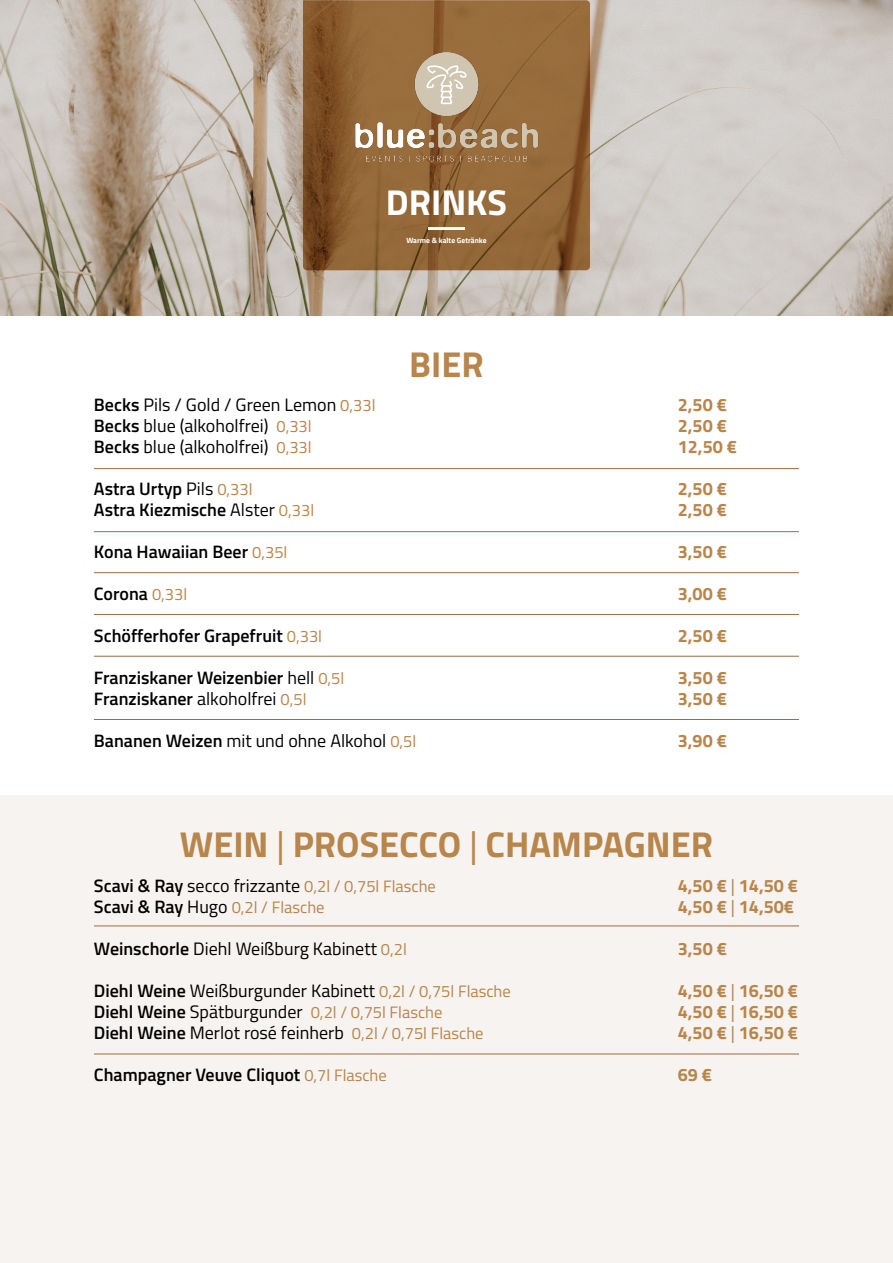
<style>
.page{position:relative;width:893px;height:1263px;background:#fff}
.page>*{position:absolute;margin:0;border:0;box-sizing:border-box;transform-origin:0 0}
._42_Header_gray_C_Ti{font:700 36px "Titillium Web";color:#b8854a}
._42_Header_gray_C_Ti-2{font:700 36px "Titillium Web";color:#fff}
._10_Content_gray_Tit{font:18px "Titillium Web";color:#000}
._10_Content_gray_Tit-2{font:600 18px "Titillium Web";color:#000}
._10_Content_gray_Tit-3{font:700 18px "Titillium Web";color:#b8854a}
._10_Content_gray_Tit-4{font:16.5px "Titillium Web";color:#b8854a}
._12_Content_gray_C_T{font:700 7.5px "Titillium Web";color:#fff}
.s1{font-weight:600}
.s2{font-size:16.5px;color:#b8854a}
.s3{font-weight:400}
.s4{font-weight:400;font-size:16.5px;color:#b8854a}
.s5{font-weight:600;font-size:18px;color:#000}
.s6{font-size:18px;color:#000}
</style>
<div class="page">
<div style="left:0;top:795px;width:893px;height:468px;background:#f6f3f1"></div>
<img style="left:0;top:0;width:893px;height:316px">
<svg style="left:303px;top:0;width:287px;height:270px;background:#8e6233"></svg>
<hr style="left:428px;top:227px;width:37px;height:2px;background:#fff">
<img style="left:355px;top:53px;width:183px;height:109px">
<hr style="left:94px;top:656px;width:705px;height:1px;background:#9a6c45">
<hr style="left:94px;top:572px;width:705px;height:1px;background:#9a6c45">
<hr style="left:94px;top:468px;width:705px;height:1px;background:#9a6c45">
<hr style="left:94px;top:1054px;width:705px;height:1px;background:#9a6c45">
<hr style="left:94px;top:531px;width:705px;height:1px;background:#9a6c45">
<hr style="left:94px;top:614px;width:705px;height:1px;background:#9a6c45">
<hr style="left:94px;top:719px;width:705px;height:1px;background:#9a6c45">
<hr style="left:94px;top:926px;width:705px;height:1px;background:#9a6c45">
<p class="_42_Header_gray_C_Ti-2" style="left:386px;top:175px;width:123px">DRINKS</p>
<p class="_12_Content_gray_C_T" style="left:406px;top:235px;width:82px">Warme &amp; kalte Getränke</p>
<p class="_42_Header_gray_C_Ti" style="left:409px;top:336px;width:76px">BIER</p>
<p class="_10_Content_gray_Tit" style="left:94px;top:391px;width:283px"><span class="s1">Becks</span> Pils / Gold / Green Lemon <span class="s2">0,33l</span></p>
<p class="_10_Content_gray_Tit" style="left:94px;top:412px;width:219px"><span class="s1">Becks</span> blue (alkoholfrei) <span class="s2">0,33l</span></p>
<p class="_10_Content_gray_Tit" style="left:94px;top:433px;width:219px"><span class="s1">Becks</span> blue (alkoholfrei) <span class="s2">0,33l</span></p>
<p class="_10_Content_gray_Tit-2" style="left:94px;top:475px;width:160px">Astra Urtyp <span class="s3">Pils</span> <span class="s4">0,33l</span></p>
<p class="_10_Content_gray_Tit-2" style="left:94px;top:496px;width:222px">Astra Kiezmische <span class="s3">Alster</span> <span class="s4">0,33l</span></p>
<p class="_10_Content_gray_Tit-2" style="left:94px;top:538px;width:195px">Kona Hawaiian Beer <span class="s4">0,35l</span></p>
<p class="_10_Content_gray_Tit-2" style="left:94px;top:580px;width:95px">Corona <span class="s4">0,33l</span></p>
<p class="_10_Content_gray_Tit-2" style="left:94px;top:622px;width:230px">Schöfferhofer Grapefruit <span class="s4">0,33l</span></p>
<p class="_10_Content_gray_Tit-2" style="left:94px;top:664px;width:252px">Franziskaner Weizenbier <span class="s3">hell</span> <span class="s4">0,5l</span></p>
<p class="_10_Content_gray_Tit-2" style="left:94px;top:685px;width:214px">Franziskaner <span class="s3">alkoholfrei</span> <span class="s4">0,5l</span></p>
<p class="_10_Content_gray_Tit" style="left:94px;top:727px;width:324px"><span class="s1">Bananen Weizen</span> mit und ohne Alkohol <span class="s2">0,5l</span></p>
<p class="_10_Content_gray_Tit-3" style="left:678px;top:391px;width:51px">2,50 €</p>
<p class="_10_Content_gray_Tit-3" style="left:678px;top:412px;width:51px">2,50 €</p>
<p class="_10_Content_gray_Tit-3" style="left:678px;top:433px;width:61px">12,50 €</p>
<p class="_10_Content_gray_Tit-3" style="left:678px;top:475px;width:51px">2,50 €</p>
<p class="_10_Content_gray_Tit-3" style="left:678px;top:496px;width:51px">2,50 €</p>
<p class="_10_Content_gray_Tit-3" style="left:678px;top:538px;width:51px">3,50 €</p>
<p class="_10_Content_gray_Tit-3" style="left:678px;top:580px;width:51px">3,00 €</p>
<p class="_10_Content_gray_Tit-3" style="left:678px;top:622px;width:51px">2,50 €</p>
<p class="_10_Content_gray_Tit-3" style="left:678px;top:664px;width:51px">3,50 €</p>
<p class="_10_Content_gray_Tit-3" style="left:678px;top:685px;width:51px">3,50 €</p>
<p class="_10_Content_gray_Tit-3" style="left:678px;top:727px;width:51px">3,90 €</p>
<p class="_42_Header_gray_C_Ti" style="left:180px;top:817px;width:535px">WEIN <span class="s3">|</span> PROSECCO <span class="s3">|</span> CHAMPAGNER</p>
<p class="_10_Content_gray_Tit-4" style="left:94px;top:874px;width:343px"><span class="s5">Scavi &amp; Ray</span> <span class="s6">secco frizzante</span> 0,2l / 0,75l Flasche</p>
<p class="_10_Content_gray_Tit-4" style="left:94px;top:895px;width:232px"><span class="s5">Scavi &amp; Ray</span> <span class="s6">Hugo</span> 0,2l / Flasche</p>
<p class="_10_Content_gray_Tit" style="left:94px;top:935px;width:314px"><span class="s1">Weinschorle</span> Diehl Weißburg Kabinett <span class="s2">0,2l</span></p>
<p class="_10_Content_gray_Tit" style="left:94px;top:977px;width:418px"><span class="s1">Diehl Weine</span> Weißburgunder Kabinett <span class="s2">0,2l / 0,75l Flasche</span></p>
<p class="_10_Content_gray_Tit-4" style="left:94px;top:1000px;width:350px"><span class="s5">Diehl Weine</span> <span class="s6">Spätburgunder</span> 0,2l / 0,75l Flasche</p>
<p class="_10_Content_gray_Tit" style="left:94px;top:1019px;width:391px"><span class="s1">Diehl Weine</span> Merlot rosé feinherb <span class="s2">0,2l / 0,75l Flasche</span></p>
<p class="_10_Content_gray_Tit-2" style="left:94px;top:1061px;width:294px">Champagner Veuve Cliquot <span class="s4">0,7l Flasche</span></p>
<p class="_10_Content_gray_Tit-3" style="left:678px;top:871px;width:122px">4,50 € <span class="s3">|</span> 14,50 €</p>
<p class="_10_Content_gray_Tit-3" style="left:678px;top:892px;width:118px">4,50 € <span class="s3">|</span> 14,50€</p>
<p class="_10_Content_gray_Tit-3" style="left:678px;top:934px;width:51px">3,50 €</p>
<p class="_10_Content_gray_Tit-3" style="left:678px;top:976px;width:122px">4,50 € <span class="s3">|</span> 16,50 €</p>
<p class="_10_Content_gray_Tit-3" style="left:678px;top:997px;width:122px">4,50 € <span class="s3">|</span> 16,50 €</p>
<p class="_10_Content_gray_Tit-3" style="left:678px;top:1018px;width:122px">4,50 € <span class="s3">|</span> 16,50 €</p>
<p class="_10_Content_gray_Tit-3" style="left:678px;top:1060px;width:36px">69 €</p>
</div>
